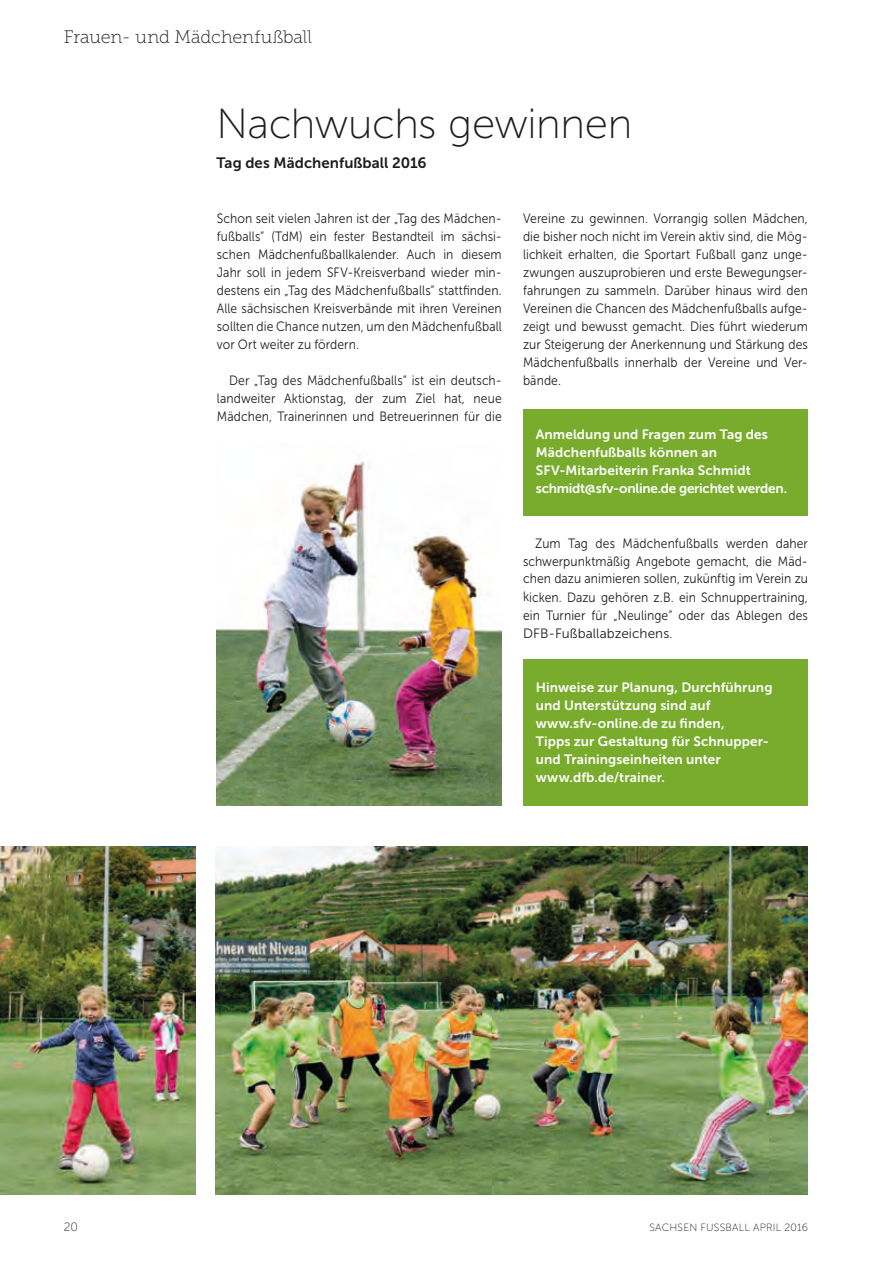
<style>
.page{position:relative;width:893px;height:1263px;background:#fff}
.page>*{position:absolute;margin:0;border:0;box-sizing:border-box;transform-origin:0 0}
.t1{font:42px "Museo Sans 100";letter-spacing:-.01em;color:#1d1d1b}
.t2{font:18px "Museo Slab 100";letter-spacing:-.01em;color:#1d1d1b}
.t3{font:15px "Museo Sans 700";letter-spacing:.005em;color:#1d1d1b}
.t4{font:13.5px/18px "Museo Sans 300";letter-spacing:.01em;color:#1d1d1b;text-align:justify;scale:.9 1}
.t5{font:13.5px/18px "Museo Sans 700";letter-spacing:.005em;color:#fff}
.t6{font:12px "Museo Sans 100";color:#1d1d1b}
.t7{font:10.5px "Museo Sans 100";letter-spacing:.02em;color:#1d1d1b}
</style>
<div class="page">
<img style="left:216px;top:847px;width:592px;height:348px">
<img style="left:0;top:847px;width:195px;height:348px">
<img style="left:217px;top:461px;width:285px;height:344px">
<div style="left:523px;top:410px;width:285px;height:106px;background:#79ac2c"></div>
<div style="left:523px;top:659px;width:285px;height:146px;background:#79ac2c"></div>
<h2 class="t2" style="left:64px;top:27px;width:250px">Frauen- und Mädchenfußball</h2>
<h1 class="t1" style="left:216px;top:101px;width:417px">Nachwuchs gewinnen</h1>
<p class="t3" style="left:216px;top:154px;width:212px">Tag des Mädchenfußball 2016</p>
<p class="t4" style="left:217px;top:210px;width:318px">Schon seit vielen Jahren ist der „Tag des Mädchen&shy;fußballs“ (TdM) ein fester Bestandteil im sächsi&shy;schen Mädchenfußballkalender. Auch in diesem Jahr soll in jedem SFV-Kreisverband wieder min&shy;destens ein „Tag des Mädchenfußballs“ stattfinden.<br>Alle sächsischen Kreisverbände mit ihren Vereinen sollten die Chance nutzen, um den Mädchenfußball vor Ort weiter zu fördern.</p>
<p class="t4" style="left:217px;top:372px;width:318px;text-indent:12px">Der „Tag des Mädchenfußballs“ ist ein deutsch&shy;landweiter Aktionstag, der zum Ziel hat, neue Mädchen, Trainerinnen und Betreuerinnen für die</p>
<p class="t4" style="left:523px;top:210px;width:318px">Vereine zu gewinnen. Vorrangig sollen Mädchen, die bisher noch nicht im Verein aktiv sind, die Mög&shy;lichkeit erhalten, die Sportart Fußball ganz unge&shy;zwungen auszuprobieren und erste Bewegungser&shy;fahrungen zu sammeln. Darüber hinaus wird den Vereinen die Chancen des Mädchenfußballs aufge&shy;zeigt und bewusst gemacht. Dies führt wiederum zur Steigerung der Anerkennung und Stärkung des Mädchenfußballs innerhalb der Vereine und Ver&shy;bände.</p>
<p class="t5" style="left:536px;top:426px;width:253px">Anmeldung und Fragen zum Tag des Mädchenfußballs können an SFV-Mitarbeiterin Franka Schmidt schmidt@sfv-online.de gerichtet werden.</p>
<p class="t4" style="left:523px;top:534px;width:318px;text-indent:12px">Zum Tag des Mädchenfußballs werden daher schwerpunktmäßig Angebote gemacht, die Mäd&shy;chen dazu animieren sollen, zukünftig im Verein zu kicken. Dazu gehören z.B. ein Schnuppertraining, ein Turnier für „Neulinge“ oder das Ablegen des DFB-Fußballabzeichens.</p>
<p class="t5" style="left:536px;top:678px;width:238px">Hinweise zur Planung, Durchführung und Unterstützung sind auf www.sfv-online.de zu finden,<br>Tipps zur Gestaltung für Schnupper&shy;und Trainingseinheiten unter www.dfb.de/trainer.</p>
<p class="t6" style="left:64px;top:1221px;width:16px">20</p>
<p class="t7" style="left:649px;top:1221px;width:160px">SACHSEN FUSSBALL APRIL 2016</p>
</div>
